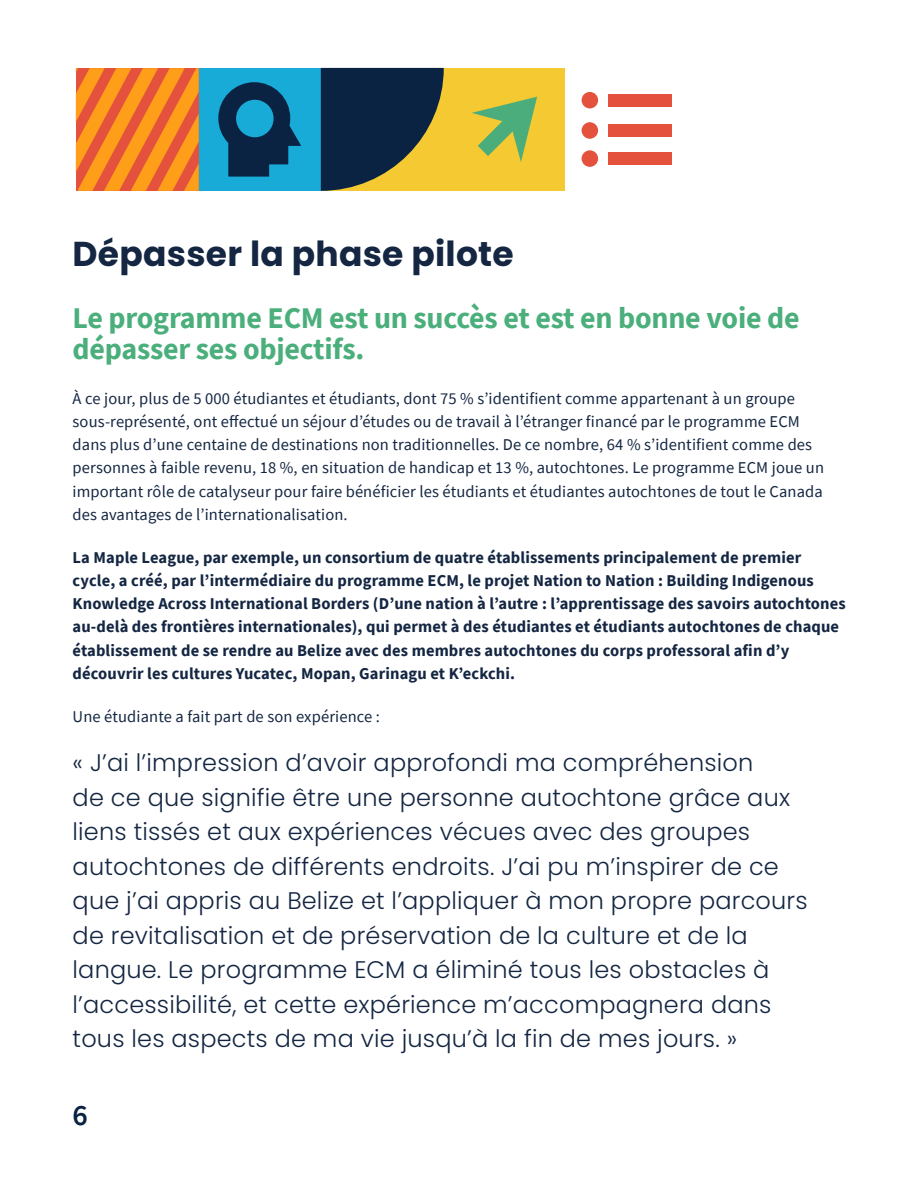
<style>
.page{position:relative;width:918px;height:1188px;background:#fff}
.page>*{position:absolute;margin:0;border:0;box-sizing:border-box;transform-origin:0 0}
.t1{font:700 34.5px "Poppins";letter-spacing:.01em;color:#142642}
.t2{font:700 30px/31.5px "Source Sans Pro";letter-spacing:-.01em;color:#4baf7c}
.t3{font:600 30px "Source Sans Pro";color:#092242}
.t4{font:300 24px/34.5px "Poppins";letter-spacing:.01em;color:#142642}
.t5{font:16.5px/23.2px "Source Sans Pro";letter-spacing:.01em;color:#142642}
.t6{font:700 16.5px/23.2px "Source Sans Pro";letter-spacing:.01em;color:#142642}
</style>
<div class="page">
<div style="left:198px;top:68px;width:123px;height:123px;background:#18abd8"></div>
<svg style="left:218px;top:82px;width:83px;height:95px"></svg>
<div style="left:443px;top:68px;width:123px;height:123px;background:#f4c931"></div>
<svg style="left:472px;top:97px;width:65px;height:65px"></svg>
<svg style="left:321px;top:68px;width:123px;height:123px;background:#3b453e"></svg>
<svg style="left:76px;top:68px;width:123px;height:123px;background:#f37c28"></svg>
<div style="left:565px;top:68px;width:123px;height:123px;background:#fff"></div>
<div style="left:608px;top:94px;width:63px;height:13px;background:#e4523e"></div>
<div style="left:582px;top:92px;width:16px;height:16px;background:#e4523e;border-radius:50%"></div>
<div style="left:608px;top:124px;width:63px;height:13px;background:#e4523e"></div>
<div style="left:582px;top:122px;width:16px;height:17px;background:#e4523e;border-radius:50%"></div>
<div style="left:608px;top:152px;width:63px;height:13px;background:#e4523e"></div>
<div style="left:582px;top:150px;width:16px;height:17px;background:#e4523e;border-radius:50%"></div>
<h1 class="t1" style="left:73px;top:234px;width:443px">Dépasser la phase pilote</h1>
<h2 class="t2" style="left:73px;top:302px;width:728px">Le programme ECM est un succès et est en bonne voie de dépasser ses objectifs.</h2>
<p class="t5" style="left:73px;top:386px;width:753px">À ce jour, plus de 5 000 étudiantes et étudiants, dont 75 % s’identifient comme appartenant à un groupe sous-représenté, ont effectué un séjour d’études ou de travail à l’étranger financé par le programme ECM dans plus d’une centaine de destinations non traditionnelles. De ce nombre, 64 % s’identifient comme des personnes à faible revenu, 18 %, en situation de handicap et 13 %, autochtones. Le programme ECM joue un important rôle de catalyseur pour faire bénéficier les étudiants et étudiantes autochtones de tout le Canada des avantages de l’internationalisation.</p>
<p class="t6" style="left:73px;top:545px;width:775px">La Maple League, par exemple, un consortium de quatre établissements principalement de premier cycle, a créé, par l’intermédiaire du programme ECM, le projet Nation to Nation : Building Indigenous Knowledge Across International Borders (D’une nation à l’autre : l’apprentissage des savoirs autochtones au-delà des frontières internationales), qui permet à des étudiantes et étudiants autochtones de chaque établissement de se rendre au Belize avec des membres autochtones du corps professoral afin d’y découvrir les cultures Yucatec, Mopan, Garinagu et K’eckchi.</p>
<p class="t5" style="left:73px;top:705px;width:309px">Une étudiante a fait part de son expérience :</p>
<p class="t4" style="left:73px;top:746px;width:737px">« J’ai l’impression d’avoir approfondi ma compréhension<br>de ce que signifie être une personne autochtone grâce aux liens tissés et aux expériences vécues avec des groupes autochtones de différents endroits. J’ai pu m’inspirer de ce que j’ai appris au Belize et l’appliquer à mon propre parcours de revitalisation et de préservation de la culture et de la langue. Le programme ECM a éliminé tous les obstacles à l’accessibilité, et cette expérience m’accompagnera dans tous les aspects de ma vie jusqu’à la fin de mes jours. »</p>
<h2 class="t3" style="left:73px;top:1096px;width:17px">6</h2>
</div>
